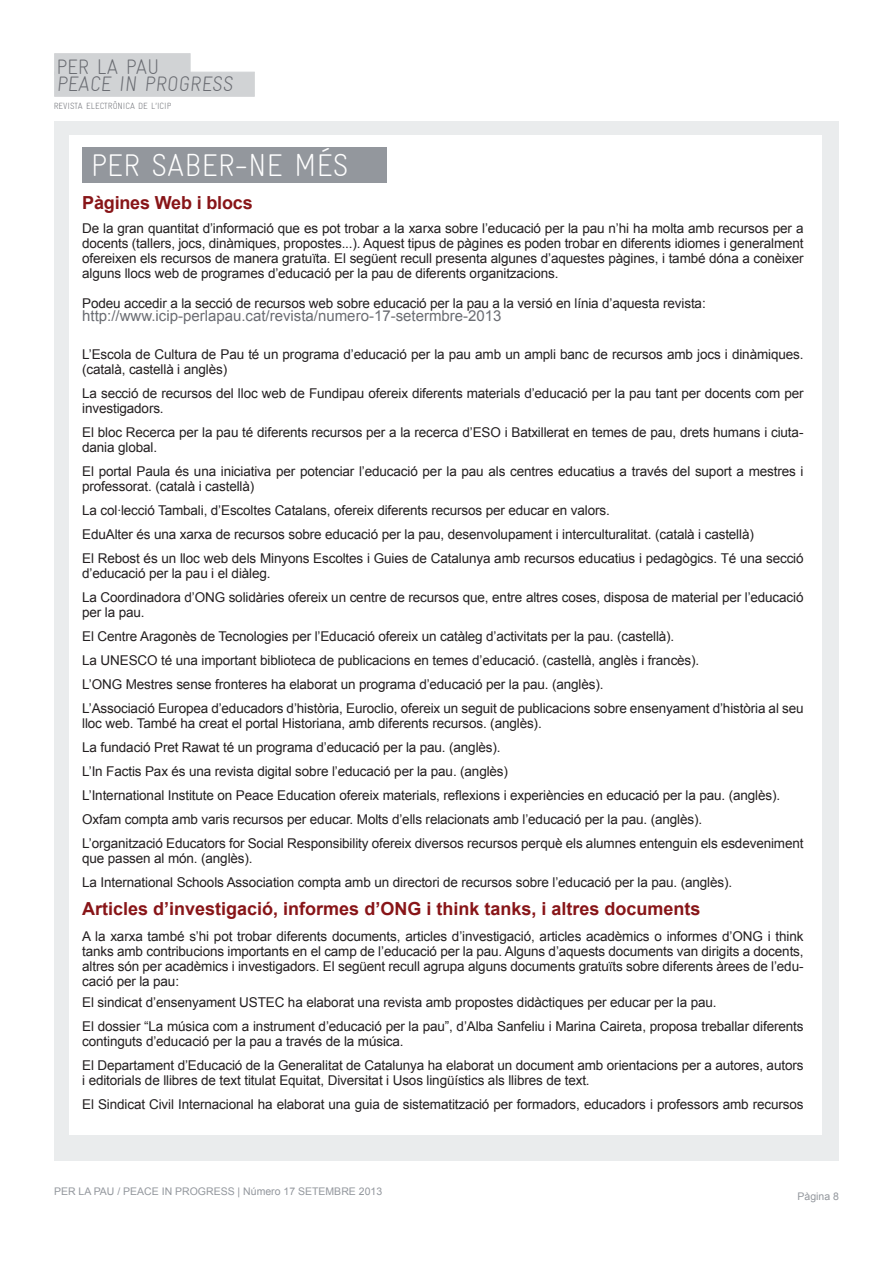
<style>
.page{position:relative;width:893px;height:1263px;background:#fff}
.page>*{position:absolute;margin:0;border:0;box-sizing:border-box;transform-origin:0 0}
.t1{font:300 31.5px "Gravur Condensed";color:#fff}
.t2{font:300 21px/17.5px "Gravur Condensed";color:#6a6c72}
.t3{font:700 18px "Arial";color:#881518}
.t4{font:15px "Arial";color:#6a6c72}
.t5{font:13.5px/24px "Arial";letter-spacing:-.01em;color:#231f20}
.t6{font:10.5px "Arial";color:#93979d}
.t7{font:300 9px "Gravur Condensed";color:#6a6c72}
</style>
<div class="page">
<div style="left:54px;top:122px;width:785px;height:1039px;background:#eaeced"></div>
<div style="left:69px;top:135px;width:752px;height:999px;background:#fff"></div>
<div style="left:54px;top:53px;width:136px;height:22px;background:#d1d3d5"></div>
<div style="left:54px;top:72px;width:201px;height:25px;background:#d1d3d5"></div>
<div style="left:82px;top:147px;width:305px;height:36px;background:#93979d"></div>
<h2 class="t2" style="left:56px;top:58px;width:180px">PER LA PAU<br>PEACE IN PROGRESS</h2>
<p class="t7" style="left:54px;top:101px;width:119px">REVISTA ELECTRÒNICA DE L’ICIP</p>
<h1 class="t1" style="left:91px;top:147px;width:259px">PER SABER-NE MÉS</h1>
<h3 class="t3" style="left:82px;top:191px;width:172px">Pàgines Web i blocs</h3>
<p class="t5" style="left:82px;top:221px;width:723px;line-height:15px;text-align:justify">De la gran quantitat d’informació que es pot trobar a la xarxa sobre l’educació per la pau n’hi ha molta amb recursos per a docents (tallers, jocs, dinàmiques, propostes...). Aquest tipus de pàgines es poden trobar en diferents idiomes i generalment ofereixen els recursos de manera gratuïta. El següent recull presenta algunes d’aquestes pàgines, i també dóna a conèixer alguns llocs web de programes d’educació per la pau de diferents organitzacions.</p>
<p class="t5" style="left:82px;top:291px;width:625px">Podeu accedir a la secció de recursos web sobre educació per la pau a la versió en línia d’aquesta revista:</p>
<p class="t4" style="left:82px;top:306px;width:421px">http://www.icip-perlapau.cat/revista/numero-17-setermbre-2013</p>
<p class="t5" style="left:82px;top:347px;width:723px;line-height:15px">L’Escola de Cultura de Pau té un programa d’educació per la pau amb un ampli banc de recursos amb jocs i dinàmiques. (català, castellà i anglès)</p>
<p class="t5" style="left:82px;top:386px;width:723px;line-height:15px">La secció de recursos del lloc web de Fundipau ofereix diferents materials d’educació per la pau tant per docents com per investigadors.</p>
<p class="t5" style="left:82px;top:425px;width:723px;line-height:15px">El bloc Recerca per la pau té diferents recursos per a la recerca d’ESO i Batxillerat en temes de pau, drets humans i ciuta&shy;dania global.</p>
<p class="t5" style="left:82px;top:464px;width:723px;line-height:15px">El portal Paula és una iniciativa per potenciar l’educació per la pau als centres educatius a través del suport a mestres i professorat. (català i castellà)</p>
<p class="t5" style="left:82px;top:498px;width:723px">La col·lecció Tambali, d’Escoltes Catalans, ofereix diferents recursos per educar en valors.<br>EduAlter és una xarxa de recursos sobre educació per la pau, desenvolupament i interculturalitat. (català i castellà)<br>El Rebost és un lloc web dels Minyons Escoltes i Guies de Catalunya amb recursos educatius i pedagògics. Té una secció</p>
<p class="t5" style="left:82px;top:561px;width:723px">d’educació per la pau i el diàleg.<br>La Coordinadora d’ONG solidàries ofereix un centre de recursos que, entre altres coses, disposa de material per l’educació</p>
<p class="t5" style="left:82px;top:600px;width:723px">per la pau.<br>El Centre Aragonès de Tecnologies per l’Educació ofereix un catàleg d’activitats per la pau. (castellà).<br>La UNESCO té una important biblioteca de publicacions en temes d’educació. (castellà, anglès i francès).<br>L’ONG Mestres sense fronteres ha elaborat un programa d’educació per la pau. (anglès).<br>L’Associació Europea d’educadors d’història, Euroclio, ofereix un seguit de publicacions sobre ensenyament d’història al seu</p>
<p class="t5" style="left:82px;top:711px;width:723px">lloc web. També ha creat el portal Historiana, amb diferents recursos. (anglès).<br>La fundació Pret Rawat té un programa d’educació per la pau. (anglès).<br>L’In Factis Pax és una revista digital sobre l’educació per la pau. (anglès)<br>L’International Institute on Peace Education ofereix materials, reflexions i experiències en educació per la pau. (anglès).<br>Oxfam compta amb varis recursos per educar. Molts d’ells relacionats amb l’educació per la pau. (anglès).<br>L’organització Educators for Social Responsibility ofereix diversos recursos perquè els alumnes entenguin els esdeveniment</p>
<p class="t5" style="left:82px;top:846px;width:651px">que passen al món. (anglès).<br>La International Schools Association compta amb un directori de recursos sobre l’educació per la pau. (anglès).</p>
<h3 class="t3" style="left:82px;top:897px;width:620px">Articles d’investigació, informes d’ONG i think tanks, i altres documents</h3>
<p class="t5" style="left:82px;top:929px;width:723px;line-height:15px;text-align:justify">A la xarxa també s’hi pot trobar diferents documents, articles d’investigació, articles acadèmics o informes d’ONG i think tanks amb contribucions importants en el camp de l’educació per la pau. Alguns d’aquests documents van dirigits a docents, altres són per acadèmics i investigadors. El següent recull agrupa alguns documents gratuïts sobre diferents àrees de l’edu&shy;cació per la pau:</p>
<p class="t5" style="left:82px;top:991px;width:723px">El sindicat d’ensenyament USTEC ha elaborat una revista amb propostes didàctiques per educar per la pau.<br>El dossier “La música com a instrument d’educació per la pau”, d’Alba Sanfeliu i Marina Caireta, proposa treballar diferents</p>
<p class="t5" style="left:82px;top:1030px;width:723px">continguts d’educació per la pau a través de la música.<br>El Departament d’Educació de la Generalitat de Catalunya ha elaborat un document amb orientacions per a autores, autors</p>
<p class="t5" style="left:82px;top:1069px;width:723px">i editorials de llibres de text titulat Equitat, Diversitat i Usos lingüístics als llibres de text.<br>El Sindicat Civil Internacional ha elaborat una guia de sistematització per formadors, educadors i professors amb recursos</p>
<p class="t6" style="left:54px;top:1184px;width:330px">PER LA PAU / PEACE IN PROGRESS | Número 17 SETEMBRE 2013</p>
<p class="t6" style="left:797px;top:1189px;width:43px">Pàgina 8</p>
</div>
